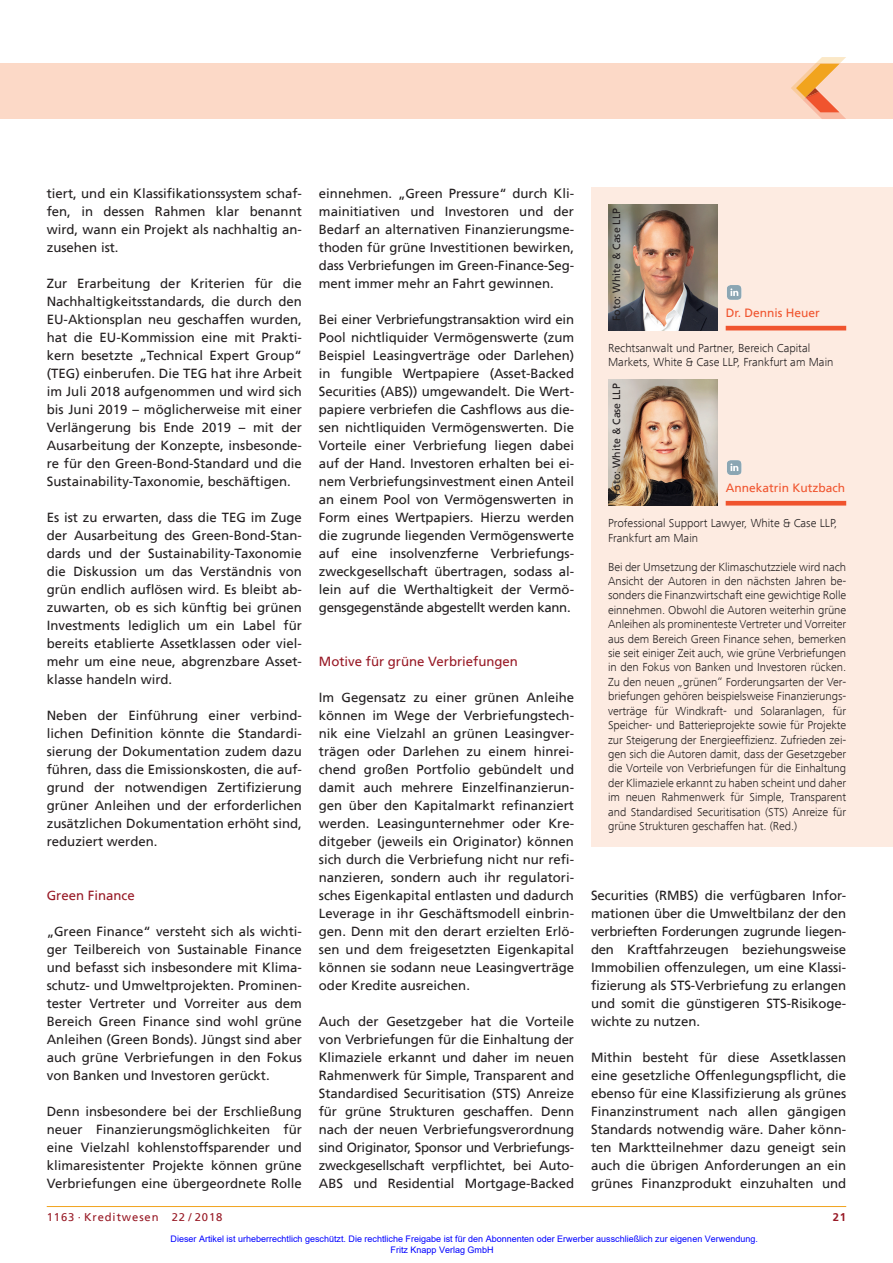
<style>
.page{position:relative;width:893px;height:1263px;background:#fff}
.page>*{position:absolute;margin:0;border:0;box-sizing:border-box;transform-origin:0 0}
.t1{font:13.2px/18px "Frutiger";color:#231f20;text-align:justify}
.t2{font:13.2px "Frutiger";color:#981a26}
.t3{font:300 12px/14.4px "Frutiger Next Com";color:#231f20}
.t4{font:12px "Frutiger";color:#f0542e}
.t5{font:11.25px "Frutiger";letter-spacing:.08em;color:#981a26}
.t6{font:700 11.25px "Frutiger";color:#981a26}
.t7{font:10.5px "Frutiger";color:#231f20}
.t8{font:9px/10.8px "Arial";color:#00f}
</style>
<div class="page">
<hr style="left:47px;top:1206px;width:799px;height:1px;background:#f1a31e">
<div style="left:0;top:64px;width:893px;height:55px;background:#fcd9c7"></div>
<svg style="left:791px;top:57px;width:55px;height:62px"></svg>
<div style="left:591px;top:187px;width:302px;height:659px;background:#fdebe1"></div>
<img style="left:608px;top:204px;width:109px;height:126px">
<hr style="left:726px;top:326px;width:120px;height:4px;background:#f0542e">
<svg style="left:727px;top:285px;width:15px;height:15px"></svg>
<img style="left:608px;top:379px;width:109px;height:126px">
<hr style="left:726px;top:501px;width:120px;height:4px;background:#f0542e">
<svg style="left:727px;top:460px;width:15px;height:15px"></svg>
<p class="t1" style="left:47px;top:185px;width:257px">tiert, und ein Klassifikationssystem schaf&shy;fen, in dessen Rahmen klar benannt wird, wann ein Projekt als nachhaltig an&shy;zusehen ist.</p>
<p class="t1" style="left:47px;top:275px;width:257px">Zur Erarbeitung der Kriterien für die Nachhaltigkeitsstandards, die durch den EU-Aktionsplan neu geschaffen wurden, hat die EU-Kommission eine mit Prakti&shy;kern besetzte „Technical Expert Group“ (TEG) einberufen. Die TEG hat ihre Arbeit im Juli 2018 aufgenommen und wird sich bis Juni 2019 – möglicherweise mit einer Verlängerung bis Ende 2019 – mit der Ausarbeitung der Konzepte, insbesonde&shy;re für den Green-Bond-Standard und die Sustainability-Taxonomie, beschäftigen.</p>
<p class="t1" style="left:47px;top:509px;width:257px">Es ist zu erwarten, dass die TEG im Zuge der Ausarbeitung des Green-Bond-Stan&shy;dards und der Sustainability-Taxonomie die Diskussion um das Verständnis von grün endlich auflösen wird. Es bleibt ab&shy;zuwarten, ob es sich künftig bei grünen Investments lediglich um ein Label für bereits etablierte Assetklassen oder viel&shy;mehr um eine neue, abgrenzbare Asset&shy;klasse handeln wird.</p>
<p class="t1" style="left:47px;top:707px;width:257px">Neben der Einführung einer verbind&shy;lichen Definition könnte die Standardi&shy;sierung der Dokumentation zudem dazu führen, dass die Emissionskosten, die auf&shy;grund der notwendigen Zertifizierung grüner Anleihen und der erforderlichen zusätzlichen Dokumentation erhöht sind, reduziert werden.</p>
<p class="t2" style="left:47px;top:889px;width:90px">Green Finance</p>
<p class="t1" style="left:47px;top:923px;width:257px">„Green Finance“ versteht sich als wichti&shy;ger Teilbereich von Sustainable Finance und befasst sich insbesondere mit Klima&shy;schutz- und Umweltprojekten. Prominen&shy;tester Vertreter und Vorreiter aus dem Bereich Green Finance sind wohl grüne Anleihen (Green Bonds). Jüngst sind aber auch grüne Verbriefungen in den Fokus von Banken und Investoren gerückt.</p>
<p class="t1" style="left:47px;top:1103px;width:257px">Denn insbesondere bei der Erschließung neuer Finanzierungsmöglichkeiten für eine Vielzahl kohlenstoffsparender und klimaresistenter Projekte können grüne Verbriefungen eine übergeordnete Rolle</p>
<p class="t1" style="left:319px;top:185px;width:257px">einnehmen. „Green Pressure“ durch Kli&shy;mainitiativen und Investoren und der Bedarf an alternativen Finanzierungsme&shy;thoden für grüne Investitionen bewirken, dass Verbriefungen im Green-Finance-Seg&shy;ment immer mehr an Fahrt gewinnen.</p>
<p class="t1" style="left:319px;top:311px;width:257px">Bei einer Verbriefungstransaktion wird ein Pool nichtliquider Vermögenswerte (zum Beispiel Leasingverträge oder Darlehen) in fungible Wertpapiere (Asset-Backed Securities (ABS)) umgewandelt. Die Wert&shy;papiere verbriefen die Cashflows aus die&shy;sen nichtliquiden Vermögenswerten. Die Vorteile einer Verbriefung liegen dabei auf der Hand. Investoren erhalten bei ei&shy;nem Verbriefungsinvestment einen Anteil an einem Pool von Vermögenswerten in Form eines Wertpapiers. Hierzu werden die zugrunde liegenden Vermögenswerte auf eine insolvenzferne Verbriefungs&shy;zweckgesellschaft übertragen, sodass al&shy;lein auf die Werthaltigkeit der Vermö&shy;gensgegenstände abgestellt werden kann.</p>
<p class="t2" style="left:319px;top:655px;width:201px">Motive für grüne Verbriefungen</p>
<p class="t1" style="left:319px;top:689px;width:257px">Im Gegensatz zu einer grünen Anleihe können im Wege der Verbriefungstech&shy;nik eine Vielzahl an grünen Leasingver&shy;trägen oder Darlehen zu einem hinrei&shy;chend großen Portfolio gebündelt und damit auch mehrere Einzelfinanzierun&shy;gen über den Kapitalmarkt refinanziert werden. Leasingunternehmer oder Kre&shy;ditgeber (jeweils ein Originator) können sich durch die Verbriefung nicht nur refi&shy;nanzieren, sondern auch ihr regulatori&shy;sches Eigenkapital entlasten und dadurch Leverage in ihr Geschäftsmodell einbrin&shy;gen. Denn mit den derart erzielten Erlö&shy;sen und dem freigesetzten Eigenkapital können sie sodann neue Leasingverträge oder Kredite ausreichen.</p>
<p class="t1" style="left:319px;top:1013px;width:257px">Auch der Gesetzgeber hat die Vorteile von Verbriefungen für die Einhaltung der Klimaziele erkannt und daher im neuen Rahmenwerk für Simple, Transparent and Standardised Securitisation (STS) Anreize für grüne Strukturen geschaffen. Denn nach der neuen Verbriefungsverordnung sind Originator, Sponsor und Verbriefungs&shy;zweckgesellschaft verpflichtet, bei Auto-ABS und Residential Mortgage-Backed</p>
<p class="t7" style="left:612px;top:321px;width:114px;rotate:-90deg">Foto: White &amp; Case LLP</p>
<p class="t4" style="left:726px;top:308px;width:96px">Dr. Dennis Heuer</p>
<p class="t3" style="left:608px;top:341px;width:227px">Rechtsanwalt und Partner, Bereich Capital<br>Markets, White &amp; Case LLP, Frankfurt am Main</p>
<p class="t7" style="left:612px;top:496px;width:114px;rotate:-90deg">Foto: White &amp; Case LLP</p>
<p class="t4" style="left:726px;top:483px;width:121px">Annekatrin Kutzbach</p>
<p class="t3" style="left:608px;top:516px;width:231px">Professional Support Lawyer, White &amp; Case LLP,<br>Frankfurt am Main</p>
<p class="t3" style="left:608px;top:559px;width:240px;text-align:justify">Bei der Umsetzung der Klimaschutzziele wird nach Ansicht der Autoren in den nächsten Jahren be&shy;sonders die Finanzwirtschaft eine gewichtige Rolle einnehmen. Obwohl die Autoren weiterhin grüne Anleihen als prominenteste Vertreter und Vorreiter aus dem Bereich Green Finance sehen, bemerken sie seit einiger Zeit auch, wie grüne Verbriefungen in den Fokus von Banken und Investoren rücken.<br>Zu den neuen „grünen“ Forderungsarten der Ver&shy;briefungen gehören beispielsweise Finanzierungs&shy;verträge für Windkraft- und Solaranlagen, für Speicher- und Batterieprojekte sowie für Projekte zur Steigerung der Energieeffizienz. Zufrieden zei&shy;gen sich die Autoren damit, dass der Gesetzgeber die Vorteile von Verbriefungen für die Einhaltung der Klimaziele erkannt zu haben scheint und daher im neuen Rahmenwerk für Simple, Transparent and Standardised Securitisation (STS) Anreize für grüne Strukturen geschaffen hat. (Red.)</p>
<p class="t1" style="left:591px;top:887px;width:257px">Securities (RMBS) die verfügbaren Infor&shy;mationen über die Umweltbilanz der den verbrieften Forderungen zugrunde liegen&shy;den Kraftfahrzeugen beziehungsweise Immobilien offenzulegen, um eine Klassi&shy;fizierung als STS-Verbriefung zu erlangen und somit die günstigeren STS-Risikoge&shy;wichte zu nutzen.</p>
<p class="t1" style="left:591px;top:1049px;width:257px">Mithin besteht für diese Assetklassen eine gesetzliche Offenlegungspflicht, die ebenso für eine Klassifizierung als grünes Finanzinstrument nach allen gängigen Standards notwendig wäre. Daher könn&shy;ten Marktteilnehmer dazu geneigt sein auch die übrigen Anforderungen an ein grünes Finanzprodukt einzuhalten und</p>
<p class="t5" style="left:47px;top:1211px;width:177px">1163 · Kreditwesen 22 / 2018</p>
<p class="t6" style="left:833px;top:1211px;width:15px">21</p>
<p class="t8" style="left:391px;top:1233px;width:369px;text-indent:-220px">Dieser Artikel ist urheberrechtlich geschützt. Die rechtliche Freigabe ist für den Abonnenten oder Erwerber ausschließlich zur eigenen Verwendung.<br>Fritz Knapp Verlag GmbH</p>
</div>
